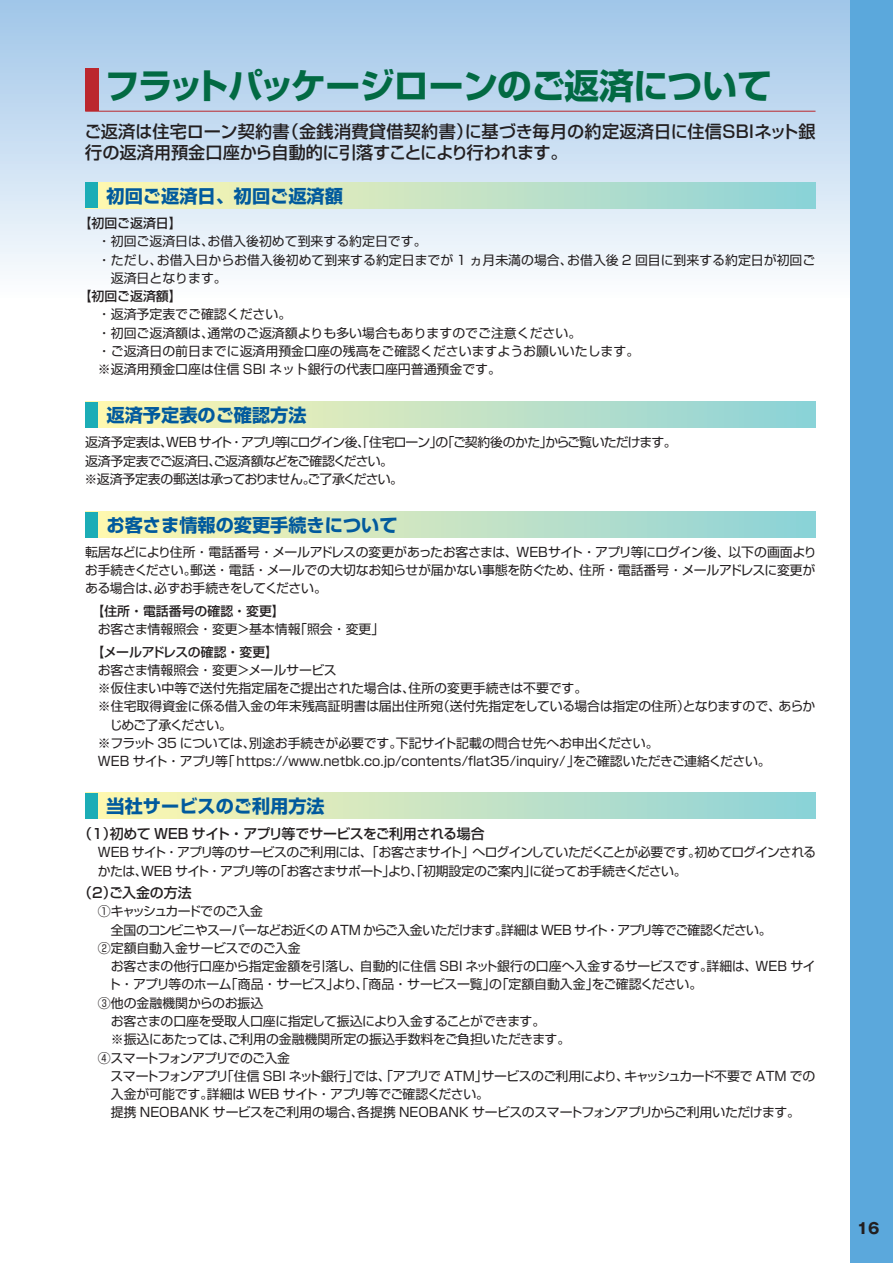
<style>
.page{position:relative;width:893px;height:1263px;background:#fff}
.page>*{position:absolute;margin:0;border:0;box-sizing:border-box;transform-origin:0 0}
.t1{font:700 34.8px "Shin Go Pro";letter-spacing:-.02em;color:#026a43}
.t2{font:700 18.15px "Shin Go Pro";color:#015a9d}
.t3{font:500 17.25px/21.5px "Shin Go Pro";color:#231f20}
.t4{font:700 15px "Gothic MB101 Pro";color:#231f20}
.t5{font:500 13.95px "Shin Go Pro";letter-spacing:-.03em;color:#231f20}
.t6{font:12.9px/18.3px "Shin Go Pro";letter-spacing:-.01em;color:#231f20}
.t7{font:12.9px/18.3px "Shin Go Pro";letter-spacing:-.05em;color:#231f20}
.t8{font:12.9px/18.3px "Shin Go Pro";letter-spacing:-.07em;color:#231f20}
.t9{font:12.9px "Shin Go Pro";letter-spacing:-.065em;color:#231f20}
.t10{font:12.9px "Shin Go Pro";letter-spacing:-.03em;color:#231f20}
.t11{font:12.9px "Shin Go Pro";letter-spacing:-.035em;color:#231f20}
.t12{font:500 12.9px "Shin Go Pro";color:#231f20}
.t13{font:12.9px "Shin Go Pro";letter-spacing:-.055em;color:#231f20}
.t14{font:500 12.9px "Shin Go Pro";letter-spacing:-.025em;color:#231f20}
</style>
<div class="page">
<div style="left:0;top:0;width:893px;height:298px;background:linear-gradient(to bottom,#9fc4e8,#fbfdfd)"></div>
<div style="left:850px;top:0;width:43px;height:1263px;background:#5ba8dc"></div>
<hr style="left:85px;top:111px;width:730px;height:1px;background:#bb272e">
<div style="left:85px;top:68px;width:14px;height:43px;background:#bb272e"></div>
<div style="left:85px;top:182px;width:730px;height:26px;background:linear-gradient(to right,#fff8ae,#8dd2d9)"></div>
<div style="left:85px;top:182px;width:13px;height:26px;background:#1cadb6"></div>
<div style="left:85px;top:512px;width:730px;height:25px;background:linear-gradient(to right,#fff8ae,#8dd2d9)"></div>
<div style="left:85px;top:512px;width:13px;height:25px;background:#1cadb6"></div>
<div style="left:85px;top:793px;width:730px;height:26px;background:linear-gradient(to right,#fff8ae,#8dd2d9)"></div>
<div style="left:85px;top:793px;width:13px;height:26px;background:#1cadb6"></div>
<div style="left:85px;top:402px;width:730px;height:25px;background:linear-gradient(to right,#fff8ae,#8dd2d9)"></div>
<div style="left:85px;top:402px;width:13px;height:25px;background:#1cadb6"></div>
<h1 class="t1" style="left:105px;top:58px;width:669px">フラットパッケージローンのご返済について</h1>
<h3 class="t3" style="left:84px;top:119px;width:733px">ご返済は住宅ローン契約書（金銭消費貸借契約書）に基づき毎月の約定返済日に住信SBIネット銀行の返済用預金口座から自動的に引落すことにより行われます。</h3>
<h2 class="t2" style="left:107px;top:182px;width:238px">初回ご返済日、初回ご返済額</h2>
<p class="t12" style="left:79px;top:213px;width:105px">【初回ご返済日】</p>
<p class="t6" style="left:85px;top:231px;width:343px">　・初回ご返済日は、お借入後初めて到来する約定日です。</p>
<p class="t6" style="left:85px;top:249px;width:732px">　・ただし、お借入日からお借入後初めて到来する約定日までが 1 ヵ月未満の場合、お借入後 2 回目に到来する約定日が初回ご</p>
<p class="t6" style="left:111px;top:267px;width:117px">返済日となります。</p>
<p class="t12" style="left:79px;top:286px;width:105px">【初回ご返済額】</p>
<p class="t6" style="left:85px;top:304px;width:556px">　・返済予定表でご確認ください。<br>　・初回ご返済額は、通常のご返済額よりも多い場合もありますのでご注意ください。<br>　・ご返済日の前日までに返済用預金口座の残高をご確認くださいますようお願いいたします。　※返済用預金口座は住信 SBI ネット銀行の代表口座円普通預金です。</p>
<h2 class="t2" style="left:107px;top:401px;width:202px">返済予定表のご確認方法</h2>
<p class="t8" style="left:85px;top:432px;width:593px">返済予定表は、WEB サイト・アプリ等にログイン後、「住宅ローン」の「ご契約後のかた」からご覧いただけます。返済予定表でご返済日、ご返済額などをご確認ください。<br>※返済予定表の郵送は承っておりません。ご了承ください。</p>
<h2 class="t2" style="left:107px;top:511px;width:292px">お客さま情報の変更手続きについて</h2>
<p class="t6" style="left:85px;top:541px;width:733px;text-align:justify">転居などにより住所・電話番号・メールアドレスの変更があったお客さまは、WEBサイト・アプリ等にログイン後、以下の画面よりお手続きください。郵送・電話・メールでの大切なお知らせが届かない事態を防ぐため、住所・電話番号・メールアドレスに変更がある場合は、必ずお手続きをしてください。</p>
<p class="t12" style="left:85px;top:600px;width:201px">　【住所・電話番号の確認・変更】</p>
<p class="t6" style="left:85px;top:618px;width:301px">　お客さま情報照会・変更＞基本情報「照会・変更」</p>
<p class="t14" style="left:85px;top:641px;width:195px">　【メールアドレスの確認・変更】</p>
<p class="t6" style="left:85px;top:659px;width:253px">　お客さま情報照会・変更＞メールサービス</p>
<p class="t6" style="left:85px;top:677px;width:504px">　※仮住まい中等で送付先指定届をご提出された場合は、住所の変更手続きは不要です。</p>
<p class="t6" style="left:98px;top:696px;width:719px">※住宅取得資金に係る借入金の年末残高証明書は届出住所宛（送付先指定をしている場合は指定の住所）となりますので、あらか</p>
<p class="t9" style="left:110px;top:714px;width:124px">じめご了承ください。</p>
<p class="t6" style="left:85px;top:732px;width:581px">　※フラット 35 については、別途お手続きが必要です。下記サイト記載の問合せ先へお申出ください。　</p>
<p class="t6" style="left:85px;top:750px;width:687px">　WEB サイト・アプリ等「 https://www.netbk.co.jp/contents/flat35/inquiry/ 」をご確認いただきご連絡ください。</p>
<h2 class="t2" style="left:107px;top:792px;width:220px">当社サービスのご利用方法</h2>
<p class="t5" style="left:78px;top:822px;width:408px">（1）初めて WEB サイト・アプリ等でサービスをご利用される場合</p>
<p class="t7" style="left:98px;top:842px;width:720px">WEB サイト・アプリ等のサービスのご利用には、「お客さまサイト」へログインしていただくことが必要です。初めてログインされるかたは、WEB サイト・アプリ等の「お客さまサポート」より、「初期設定のご案内」に従ってお手続きください。</p>
<p class="t5" style="left:78px;top:881px;width:115px">（2）ご入金の方法</p>
<p class="t13" style="left:98px;top:901px;width:167px">①キャッシュカードでのご入金</p>
<p class="t9" style="left:111px;top:919px;width:662px">全国のコンビニやスーパーなどお近くの ATM からご入金いただけます。詳細は WEB サイト・アプリ等でご確認ください。</p>
<p class="t6" style="left:98px;top:937px;width:204px">②定額自動入金サービスでのご入金</p>
<p class="t6" style="left:111px;top:955px;width:706px">お客さまの他行口座から指定金額を引落し、自動的に住信 SBI ネット銀行の口座へ入金するサービスです。詳細は、WEB サイ</p>
<p class="t10" style="left:108px;top:974px;width:596px">ト・アプリ等のホーム「商品・サービス」より、「商品・サービス一覧」の「定額自動入金」をご確認ください。</p>
<p class="t6" style="left:98px;top:992px;width:167px">③他の金融機関からのお振込</p>
<p class="t11" style="left:98px;top:1010px;width:449px">　お客さまの口座を受取人口座に指定して振込により入金することができます。</p>
<p class="t6" style="left:98px;top:1029px;width:474px">　※振込にあたっては、ご利用の金融機関所定の振込手数料をご負担いただきます。</p>
<p class="t13" style="left:98px;top:1047px;width:194px">④スマートフォンアプリでのご入金</p>
<p class="t7" style="left:111px;top:1065px;width:706px">スマートフォンアプリ「住信 SBI ネット銀行」では、「アプリで ATM」サービスのご利用により、キャッシュカード不要で ATM での</p>
<p class="t6" style="left:111px;top:1083px;width:380px">入金が可能です。詳細は WEB サイト・アプリ等でご確認ください。</p>
<p class="t6" style="left:111px;top:1102px;width:691px">提携 NEOBANK サービスをご利用の場合、各提携 NEOBANK サービスのスマートフォンアプリからご利用いただけます。</p>
<p class="t4" style="left:857px;top:1215px;width:24px">16</p>
</div>
